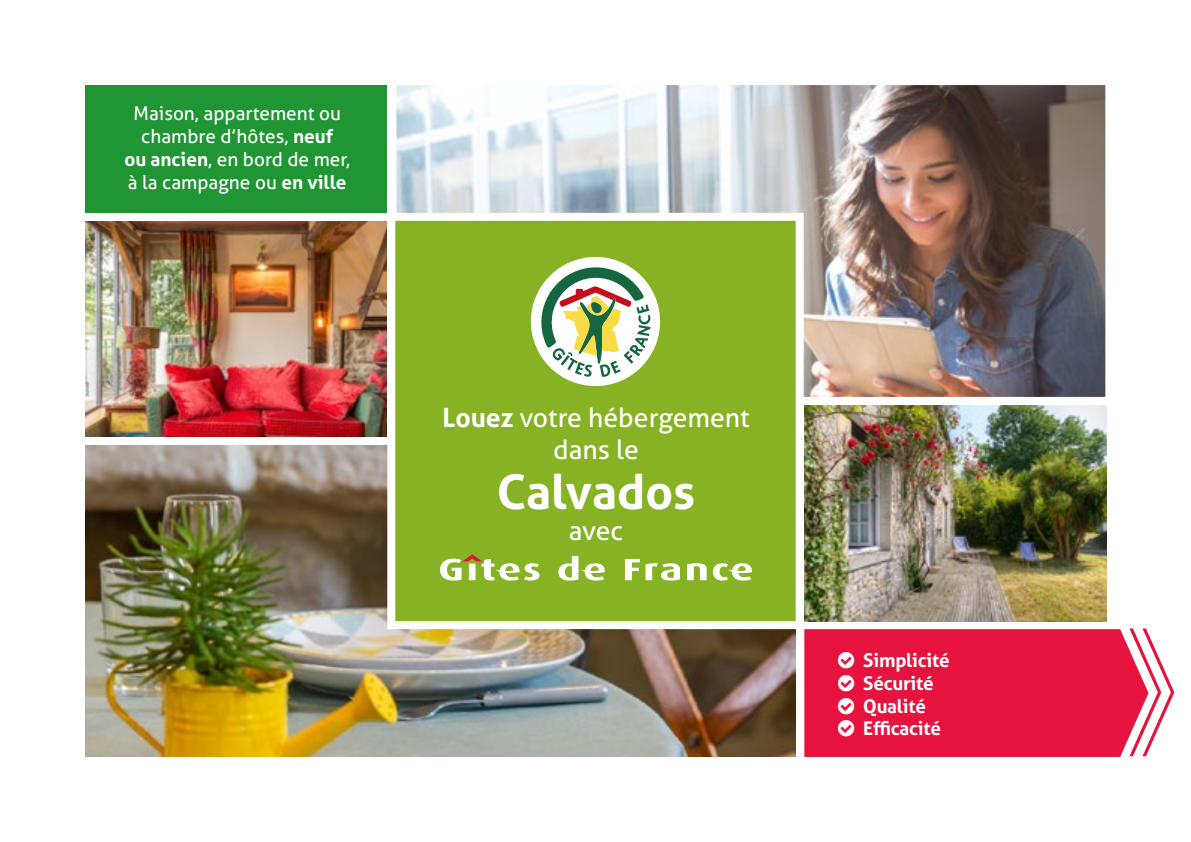
<style>
.page{position:relative;width:1191px;height:842px;background:#fff}
.page>*{position:absolute;margin:0;border:0;box-sizing:border-box;transform-origin:0 0}
.t1{font:700 48px "Aller";color:#fff}
.t2{font:26.6px/31.8px "Aller";color:#fff;text-align:center}
.t3{font:19px/22.8px "Aller";color:#fff;text-align:center}
.t4{font:700 19px/22.8px "Aller";letter-spacing:-.01em;color:#fff}
.s1{font-weight:700}
</style>
<div class="page">
<div style="left:85px;top:85px;width:302px;height:128px;background:#1f9534"></div>
<div style="left:804px;top:629px;width:342px;height:128px;background:#e5133d"></div>
<img style="left:85px;top:221px;width:298px;height:216px">
<img style="left:807px;top:406px;width:299px;height:215px">
<img style="left:396px;top:85px;width:709px;height:312px">
<img style="left:85px;top:445px;width:710px;height:312px">
<svg style="left:383px;top:209px;width:424px;height:424px;background:#91b738"></svg>
<svg style="left:557px;top:556px;width:48px;height:24px"></svg>
<svg style="left:712px;top:563px;width:40px;height:17px"></svg>
<svg style="left:687px;top:563px;width:19px;height:17px"></svg>
<svg style="left:625px;top:559px;width:55px;height:21px"></svg>
<svg style="left:440px;top:554px;width:100px;height:27px"></svg>
<svg style="left:1129px;top:628px;width:45px;height:128px"></svg>
<div style="left:531px;top:257px;width:129px;height:129px;background:#fff;border-radius:50%"></div>
<svg style="left:541px;top:267px;width:111px;height:110px"></svg>
<svg style="left:838px;top:652px;width:16px;height:16px"></svg>
<svg style="left:838px;top:675px;width:16px;height:16px"></svg>
<svg style="left:838px;top:697px;width:16px;height:17px"></svg>
<svg style="left:838px;top:720px;width:16px;height:17px"></svg>
<p class="t3" style="left:124px;top:102px;width:227px">Maison, appartement ou chambre d’hôtes, <span class="s1">neuf<br>ou ancien</span>, en bord de mer, à la campagne ou <span class="s1">en ville</span></p>
<h2 class="t2" style="left:442px;top:401px;width:309px"><span class="s1">Louez</span> votre hébergement dans le</h2>
<h1 class="t1" style="left:497px;top:462px;width:200px">Calvados</h1>
<h2 class="t2" style="left:569px;top:515px;width:56px">avec</h2>
<p class="t4" style="left:863px;top:649px;width:88px">Simplicité<br>Sécurité<br>Qualité<br>Efficacité</p>
</div>
